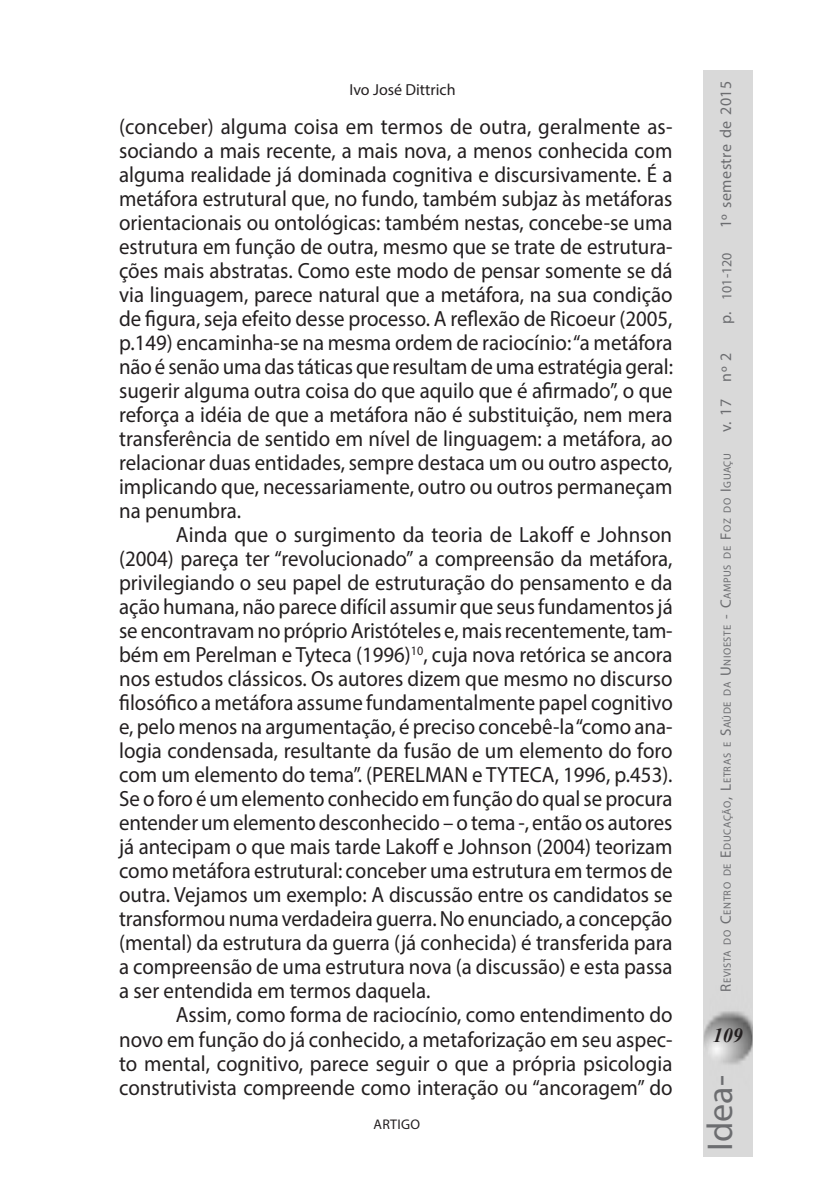
<style>
.page{position:relative;width:822px;height:1191px;background:#fff}
.page>*{position:absolute;margin:0;border:0;box-sizing:border-box;transform-origin:0 0}
.t1{font:36px "Myriad Pro";color:#6c6d70}
.A_D_TEXTO11{font:22px/24px "Myriad Pro";color:#231f20;text-align:justify;scale:.95 1}
.t2{font:italic 700 20px "Times New Roman";color:#231f20}
.t3{font:16px "Myriad Pro";letter-spacing:.03em;color:#6c6d70}
.A_B_AUTORES{font:16px "Myriad Pro";color:#231f20}
.t4{font:14px "Myriad Pro";color:#6c6d70}
.t5{font:14px "Myriad Pro";letter-spacing:.02em;color:#231f20}
.t6{font:10.4px "Myriad Pro";letter-spacing:.055em;color:#6c6d70}
.s1{font-size:15px}
</style>
<div class="page">
<div style="left:703px;top:71px;width:49px;height:1086px;background:#d9d9d9"></div>
<p class="A_B_AUTORES" style="left:349px;top:80px;width:108px">Ivo José Dittrich</p>
<p class="A_D_TEXTO11" style="left:119px;top:114px;width:585px">(conceber) alguma coisa em termos de outra, geralmente as&shy;sociando a mais recente, a mais nova, a menos conhecida com alguma realidade já dominada cognitiva e discursivamente. É a metáfora estrutural que, no fundo, também subjaz às metáforas orientacionais ou ontológicas: também nestas, concebe-se uma estrutura em função de outra, mesmo que se trate de estrutura&shy;ções mais abstratas. Como este modo de pensar somente se dá via linguagem, parece natural que a metáfora, na sua condição de figura, seja efeito desse processo. A reflexão de Ricoeur (2005, p.149) encaminha-se na mesma ordem de raciocínio: “a metáfora não é senão uma das táticas que resultam de uma estratégia geral: sugerir alguma outra coisa do que aquilo que é afirmado”, o que reforça a idéia de que a metáfora não é substituição, nem mera transferência de sentido em nível de linguagem: a metáfora, ao relacionar duas entidades, sempre destaca um ou outro aspecto, implicando que, necessariamente, outro ou outros permaneçam na penumbra.</p>
<p class="A_D_TEXTO11" style="left:119px;top:522px;width:585px;text-indent:57px">Ainda que o surgimento da teoria de Lakoff e Johnson (2004) pareça ter “revolucionado” a compreensão da metáfora, privilegiando o seu papel de estruturação do pensamento e da ação humana, não parece difícil assumir que seus fundamentos já se encontravam no próprio Aristóteles e, mais recentemente, tam&shy;bém em Perelman e Tyteca (1996)<sup>10</sup>, cuja nova retórica se ancora nos estudos clássicos. Os autores dizem que mesmo no discurso filosófico a metáfora assume fundamentalmente papel cognitivo e, pelo menos na argumentação, é preciso concebê-la “como ana&shy;logia condensada, resultante da fusão de um elemento do foro com um elemento do tema”. (PERELMAN e TYTECA, 1996, p.453).<br>Se o foro é um elemento conhecido em função do qual se procura entender um elemento desconhecido – o tema -, então os autores já antecipam o que mais tarde Lakoff e Johnson (2004) teorizam como metáfora estrutural: conceber uma estrutura em termos de outra. Vejamos um exemplo: A discussão entre os candidatos se transformou numa verdadeira guerra. No enunciado, a concepção (mental) da estrutura da guerra (já conhecida) é transferida para a compreensão de uma estrutura nova (a discussão) e esta passa a ser entendida em termos daquela.</p>
<p class="A_D_TEXTO11" style="left:119px;top:1002px;width:584px;text-indent:57px">Assim, como forma de raciocínio, como entendimento do novo em função do já conhecido, a metaforização em seu aspec&shy;to mental, cognitivo, parece seguir o que a própria psicologia construtivista compreende como interação ou “ancoragem” do</p>
<p class="t5" style="left:373px;top:1115px;width:48px">ARTIGO</p>
<p class="t3" style="left:716px;top:228px;width:149px;rotate:-90deg">1º semestre de 2015</p>
<p class="t4" style="left:718px;top:300px;width:49px;rotate:-90deg">101-120</p>
<p class="t3" style="left:716px;top:324px;width:14px;rotate:-90deg">p.</p>
<p class="t3" style="left:716px;top:432px;width:81px;rotate:-90deg">v. 17 nº 2</p>
<p class="t6" style="left:721px;top:991px;width:540px;rotate:-90deg"><span class="s1">R</span>evista do <span class="s1">C</span>entro de <span class="s1">E</span>ducação<span class="s1">, L</span>etras e <span class="s1">S</span>aúde da <span class="s1">U</span> nioeste <span class="s1">- C</span>ampus de <span class="s1">F</span>oz do <span class="s1">I</span> guaçu</p>
<p class="t2" style="left:713px;top:1021px;width:31px">109</p>
<h1 class="t1" style="left:698px;top:1150px;width:77px;rotate:-90deg">Idea-</h1>
</div>
